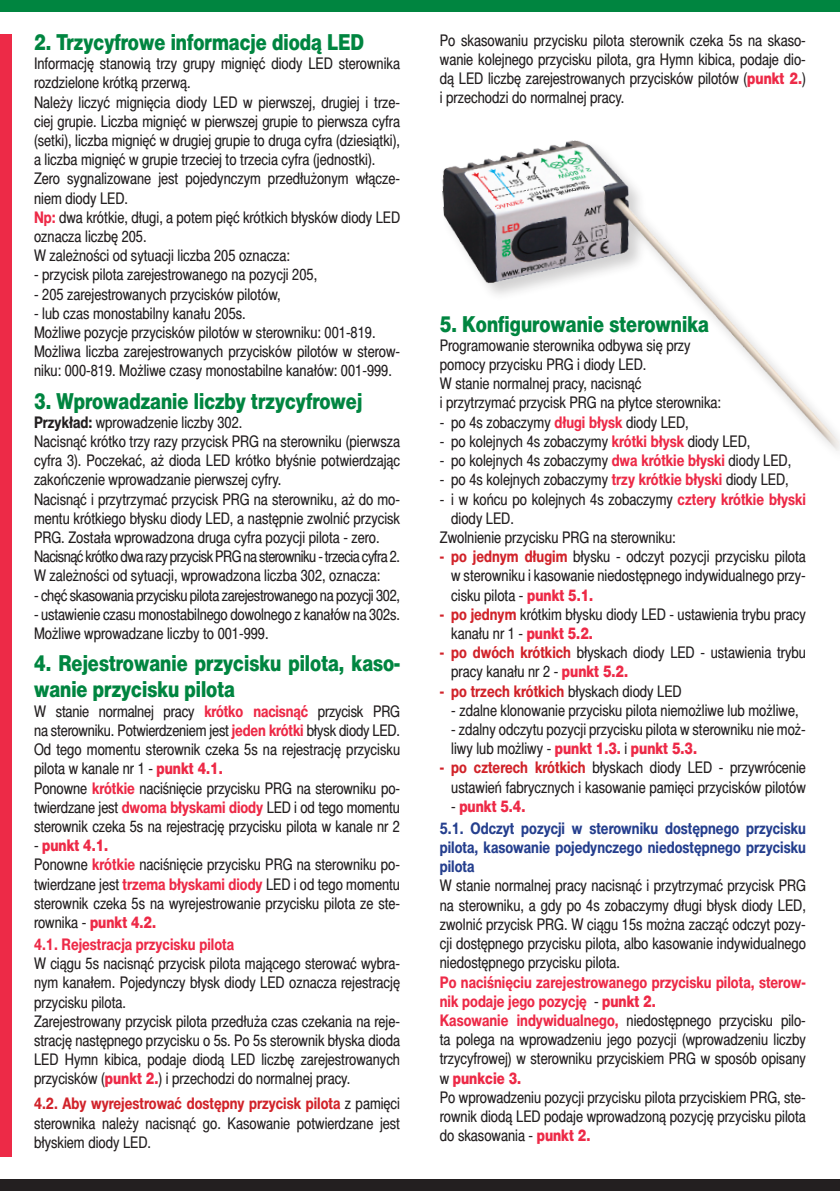
<style>
.page{position:relative;width:840px;height:1191px;background:#fff}
.page>*{position:absolute;margin:0;border:0;box-sizing:border-box;transform-origin:0 0}
.t1{font:22px/26.4px "Switzer Cnd EFN Heavy";color:#008540}
.t2{font:16px/19.2px "Switzer Cnd EFN";color:#231f20;text-align:justify}
.t3{font:700 16px/19.2px "Switzer Cnd EFN";color:#ed2a47}
.t4{font:700 16px/19.2px "Switzer Cnd EFN";color:#253f8e;text-align:justify}
.t5{font:16px "Switzer Cnd EFN";letter-spacing:-.03em;color:#231f20}
.t6{font:16px "Switzer Cnd EFN";letter-spacing:-.02em;color:#231f20}
.t7{font:700 16px "Switzer Cnd EFN";color:#d1232a}
.t8{font:16px "Switzer Cnd EFN Heavy";color:#ed2a47}
.s1{font-weight:700;color:#ed2a47}
.s2{font-weight:700}
.s3{font-family:"Switzer Cnd EFN Heavy";color:#ed2a47}
.s4{font-family:"Switzer Cnd EFN";color:#231f20}
.s5{font-weight:700;color:#d1232a}
.s6{font-weight:400;color:#231f20}
.s7{font-family:"Switzer Cnd EFN Heavy";font-weight:400}
</style>
<div class="page">
<div style="left:0;top:0;width:839px;height:11px;background:#008540"></div>
<div style="left:0;top:1179px;width:839px;height:12px;background:#231f20"></div>
<div style="left:0;top:34px;width:11px;height:1123px;background:#ed2a47"></div>
<img style="left:442px;top:140px;width:397px;height:311px">
<p class="t1" style="left:34px;top:29px;width:331px">2. Trzycyfrowe informacje diodą LED</p>
<p class="t2" style="left:34px;top:54px;width:367px">Informację stanowią trzy grupy mignięć diody LED sterownika rozdzielone krótką przerwą.</p>
<p class="t2" style="left:34px;top:92px;width:367px">Należy liczyć mignięcia diody LED w pierwszej, drugiej i trze&shy;ciej grupie. Liczba mignięć w pierwszej grupie to pierwsza cyfra (setki), liczba mignięć w drugiej grupie to druga cyfra (dziesiątki), a liczba mignięć w grupie trzeciej to trzecia cyfra (jednostki).</p>
<p class="t2" style="left:34px;top:169px;width:367px">Zero sygnalizowane jest pojedynczym przedłużonym włącze&shy;niem diody LED.</p>
<p class="t2" style="left:34px;top:207px;width:367px"><span class="s1">Np:</span> dwa krótkie, długi, a potem pięć krótkich błysków diody LED oznacza liczbę 205.</p>
<p class="t2" style="left:34px;top:246px;width:257px">W zależności od sytuacji liczba 205 oznacza:</p>
<p class="t2" style="left:34px;top:265px;width:284px">- przycisk pilota zarejestrowanego na pozycji 205,</p>
<p class="t2" style="left:34px;top:284px;width:248px">- 205 zarejestrowanych przycisków pilotów,</p>
<p class="t2" style="left:34px;top:303px;width:213px">- lub czas monostabilny kanału 205s.</p>
<p class="t2" style="left:34px;top:322px;width:343px">Możliwe pozycje przycisków pilotów w sterowniku: 001-819.</p>
<p class="t2" style="left:34px;top:342px;width:367px">Możliwa liczba zarejestrowanych przycisków pilotów w sterow&shy;niku: 000-819. Możliwe czasy monostabilne kanałów: 001-999.</p>
<p class="t1" style="left:34px;top:387px;width:329px">3. Wprowadzanie liczby trzycyfrowej</p>
<p class="t2" style="left:34px;top:412px;width:210px"><span class="s2">Przykład:</span> wprowadzenie liczby 302.</p>
<p class="t2" style="left:34px;top:431px;width:367px">Nacisnąć krótko trzy razy przycisk PRG na sterowniku (pierwsza cyfra 3). Poczekać, aż dioda LED krótko błyśnie potwierdzając zakończenie wprowadzanie pierwszej cyfry.</p>
<p class="t2" style="left:34px;top:489px;width:367px">Nacisnąć i przytrzymać przycisk PRG na sterowniku, aż do mo&shy;mentu krótkiego błysku diody LED, a następnie zwolnić przycisk PRG. Została wprowadzona druga cyfra pozycji pilota - zero.</p>
<p class="t5" style="left:34px;top:547px;width:367px">Nacisnąć krótko dwa razy przycisk PRG na sterowniku - trzecia cyfra 2.</p>
<p class="t2" style="left:34px;top:566px;width:347px">W zależności od sytuacji, wprowadzona liczba 302, oznacza:</p>
<p class="t6" style="left:34px;top:585px;width:367px">- chęć skasowania przycisku pilota zarejestrowanego na pozycji 302,</p>
<p class="t2" style="left:34px;top:604px;width:367px">- ustawienie czasu monostabilnego dowolnego z kanałów na 302s.</p>
<p class="t2" style="left:34px;top:623px;width:236px">Możliwe wprowadzane liczby to 001-999.</p>
<p class="t1" style="left:34px;top:650px;width:367px">4. Rejestrowanie przycisku pilota, kaso&shy;wanie przycisku pilota</p>
<p class="t2" style="left:34px;top:701px;width:367px">W stanie normalnej pracy <span class="s1">krótko nacisnąć</span> przycisk PRG na sterowniku. Potwierdzeniem jest <span class="s1">jeden krótki</span> błysk diody LED.</p>
<p class="t2" style="left:34px;top:739px;width:367px">Od tego momentu sterownik czeka 5s na rejestrację przycisku pilota w kanale nr 1 - <span class="s3">punkt 4.1.</span></p>
<p class="t2" style="left:34px;top:778px;width:367px">Ponowne <span class="s1">krótkie</span> naciśnięcie przycisku PRG na sterowniku po&shy;twierdzane jest <span class="s1">dwoma błyskami diody</span> LED i od tego momentu sterownik czeka 5s na rejestrację przycisku pilota w kanale nr 2</p>
<p class="t8" style="left:34px;top:836px;width:76px"><span class="s4">-</span> punkt 4.1.</p>
<p class="t2" style="left:34px;top:855px;width:367px">Ponowne <span class="s1">krótkie</span> naciśnięcie przycisku PRG na sterowniku po&shy;twierdzane jest <span class="s1">trzema błyskami diody</span> LED i od tego momentu sterownik czeka 5s na wyrejestrowanie przycisku pilota ze ste&shy;rownika - <span class="s3">punkt 4.2.</span></p>
<p class="t3" style="left:34px;top:934px;width:201px">4.1. Rejestracja przycisku pilota</p>
<p class="t2" style="left:34px;top:953px;width:367px">W ciągu 5s nacisnąć przycisk pilota mającego sterować wybra&shy;nym kanałem. Pojedynczy błysk diody LED oznacza rejestrację przycisku pilota.</p>
<p class="t2" style="left:34px;top:1011px;width:367px">Zarejestrowany przycisk pilota przedłuża czas czekania na reje&shy;strację następnego przycisku o 5s. Po 5s sterownik błyska dioda LED Hymn kibica, podaje diodą LED liczbę zarejestrowanych przycisków (<span class="s3">punkt 2.</span>) i przechodzi do normalnej pracy.</p>
<p class="t2" style="left:34px;top:1094px;width:367px"><span class="s5">4.2. Aby wyrejestrować dostępny przycisk pilota</span> z pamięci sterownika należy nacisnąć go. Kasowanie potwierdzane jest błyskiem diody LED.</p>
<p class="t2" style="left:439px;top:30px;width:367px">Po skasowaniu przycisku pilota sterownik czeka 5s na skaso&shy;wanie kolejnego przycisku pilota, gra Hymn kibica, podaje dio&shy;dą LED liczbę zarejestrowanych przycisków pilotów (<span class="s3">punkt 2.</span>) i przechodzi do normalnej pracy.</p>
<p class="t1" style="left:439px;top:310px;width:270px">5. Konfigurowanie sterownika</p>
<p class="t2" style="left:439px;top:335px;width:252px">Programowanie sterownika odbywa się przy</p>
<p class="t2" style="left:439px;top:355px;width:208px">pomocy przycisku PRG i diody LED.</p>
<p class="t2" style="left:439px;top:374px;width:283px">W stanie normalnej pracy, nacisnąć<br>i przytrzymać przycisk PRG na płytce sterownika:</p>
<p class="t2" style="left:439px;top:412px;width:250px">- po 4s zobaczymy <span class="s1">długi błysk</span> diody LED,</p>
<p class="t2" style="left:439px;top:431px;width:312px">- po kolejnych 4s zobaczymy <span class="s1">krótki błysk</span> diody LED,</p>
<p class="t2" style="left:439px;top:451px;width:353px">- po kolejnych 4s zobaczymy <span class="s1">dwa krótkie błyski</span> diody LED,</p>
<p class="t2" style="left:439px;top:470px;width:350px">- po 4s kolejnych zobaczymy <span class="s1">trzy krótkie błyski</span> diody LED,</p>
<p class="t2" style="left:451px;top:489px;width:356px;text-indent:-11px">- i w końcu po kolejnych 4s zobaczymy <span class="s1">cztery krótkie błyski </span>diody LED.</p>
<p class="t2" style="left:439px;top:527px;width:237px">Zwolnienie przycisku PRG na sterowniku:</p>
<p class="t2" style="left:451px;top:547px;width:356px;text-indent:-11px"><span class="s5">- po jednym długim</span> błysku - odczyt pozycji przycisku pilota w sterowniku i kasowanie niedostępnego indywidualnego przy&shy;cisku pilota - <span class="s3">punkt 5.1.</span></p>
<p class="t2" style="left:451px;top:604px;width:356px;text-indent:-11px"><span class="s5">- po jednym</span> krótkim błysku diody LED - ustawienia trybu pracy kanału nr 1 - <span class="s3">punkt 5.2.</span></p>
<p class="t2" style="left:451px;top:643px;width:356px;text-indent:-11px"><span class="s5">- po dwóch krótkich</span> błyskach diody LED - ustawienia trybu pracy kanału nr 2 - <span class="s3">punkt 5.2.</span></p>
<p class="t7" style="left:439px;top:681px;width:243px">- po trzech krótkich <span class="s6">błyskach diody LED</span></p>
<p class="t2" style="left:451px;top:700px;width:348px">- zdalne klonowanie przycisku pilota niemożliwe lub możliwe,</p>
<p class="t2" style="left:451px;top:719px;width:356px">- zdalny odczytu pozycji przycisku pilota w sterowniku nie moż&shy;liwy lub możliwy - <span class="s3">punkt 1.3.</span> i <span class="s3">punkt 5.3.</span></p>
<p class="t2" style="left:439px;top:758px;width:367px;text-align:right"><span class="s5">- po czterech krótkich</span> błyskach diody LED - przywrócenie ustawień fabrycznych i kasowanie pamięci przycisków pilotów</p>
<p class="t8" style="left:451px;top:797px;width:76px"><span class="s4">-</span> punkt 5.4.</p>
<p class="t4" style="left:439px;top:818px;width:367px">5.1. Odczyt pozycji w sterowniku dostępnego przycisku pilota, kasowanie pojedynczego niedostępnego przycisku pilota</p>
<p class="t2" style="left:439px;top:876px;width:367px">W stanie normalnej pracy nacisnąć i przytrzymać przycisk PRG na sterowniku, a gdy po 4s zobaczymy długi błysk diody LED, zwolnić przycisk PRG. W ciągu 15s można zacząć odczyt pozy&shy;cji dostępnego przycisku pilota, albo kasowanie indywidualnego niedostępnego przycisku pilota.</p>
<p class="t3" style="left:439px;top:972px;width:367px">Po naciśnięciu zarejestrowanego przycisku pilota, sterow&shy;nik podaje jego pozycję <span class="s6">-</span> <span class="s7">punkt 2.</span></p>
<p class="t2" style="left:439px;top:1010px;width:367px"><span class="s1">Kasowanie indywidualnego,</span> niedostępnego przycisku pilo&shy;ta polega na wprowadzeniu jego pozycji (wprowadzeniu liczby trzycyfrowej) w sterowniku przyciskiem PRG w sposób opisany w <span class="s3">punkcie 3.</span></p>
<p class="t2" style="left:439px;top:1087px;width:367px">Po wprowadzeniu pozycji przycisku pilota przyciskiem PRG, ste&shy;rownik diodą LED podaje wprowadzoną pozycję przycisku pilota do skasowania - <span class="s3">punkt 2.</span></p>
</div>
